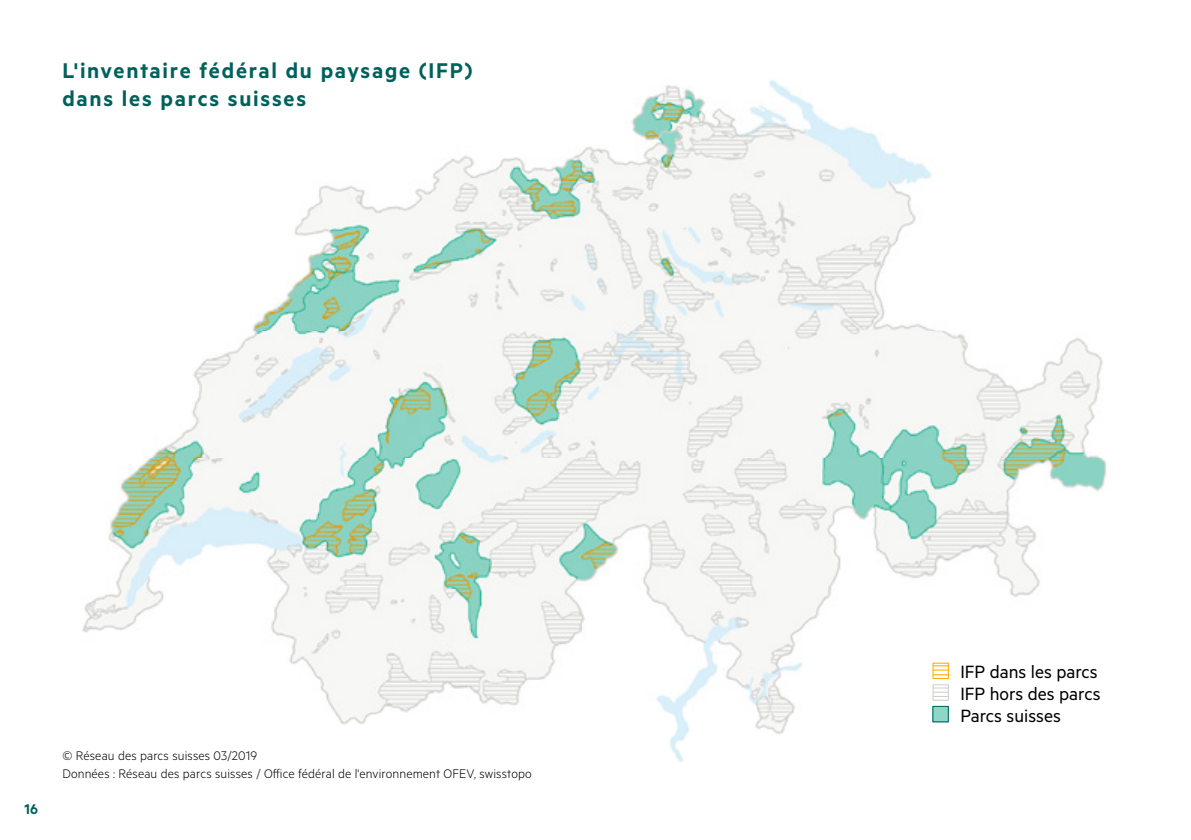
<style>
.page{position:relative;width:1191px;height:840px;background:#fff}
.page>*{position:absolute;margin:0;border:0;box-sizing:border-box;transform-origin:0 0}
.t1{font:600 24px/28px "Metric";letter-spacing:.07em;color:#00615c}
.t2{font:20px/22px "Metric";color:#000}
.t3{font:600 16px "Metric";color:#00615c}
.t4{font:300 14px/18px "Metric";letter-spacing:.01em;color:#000}
</style>
<div class="page">
<img style="left:82px;top:80px;width:1025px;height:682px">
<div style="left:932px;top:662px;width:17px;height:16px;border:1px solid #fa0"></div>
<div style="left:932px;top:705px;width:17px;height:17px;border:1px solid #1caf90"></div>
<svg style="left:934px;top:687px;width:13px;height:9px"></svg>
<div style="left:932px;top:684px;width:17px;height:16px;border:1px solid #d0d0cc"></div>
<div style="left:933px;top:706px;width:15px;height:15px;background:#8ed7c8"></div>
<svg style="left:933px;top:665px;width:15px;height:14px"></svg>
<h1 class="t1" style="left:62px;top:56px;width:412px">L'inventaire fédéral du paysage (IFP) dans les parcs suisses</h1>
<p class="t3" style="left:24px;top:799px;width:15px">16</p>
<p class="t4" style="left:62px;top:745px;width:471px">© Réseau des parcs suisses 03/2019<br>Données : Réseau des parcs suisses / Office fédéral de l'environnement OFEV, swisstopo</p>
<h2 class="t2" style="left:960px;top:659px;width:142px">IFP dans les parcs<br>IFP hors des parcs<br>Parcs suisses</h2>
</div>
